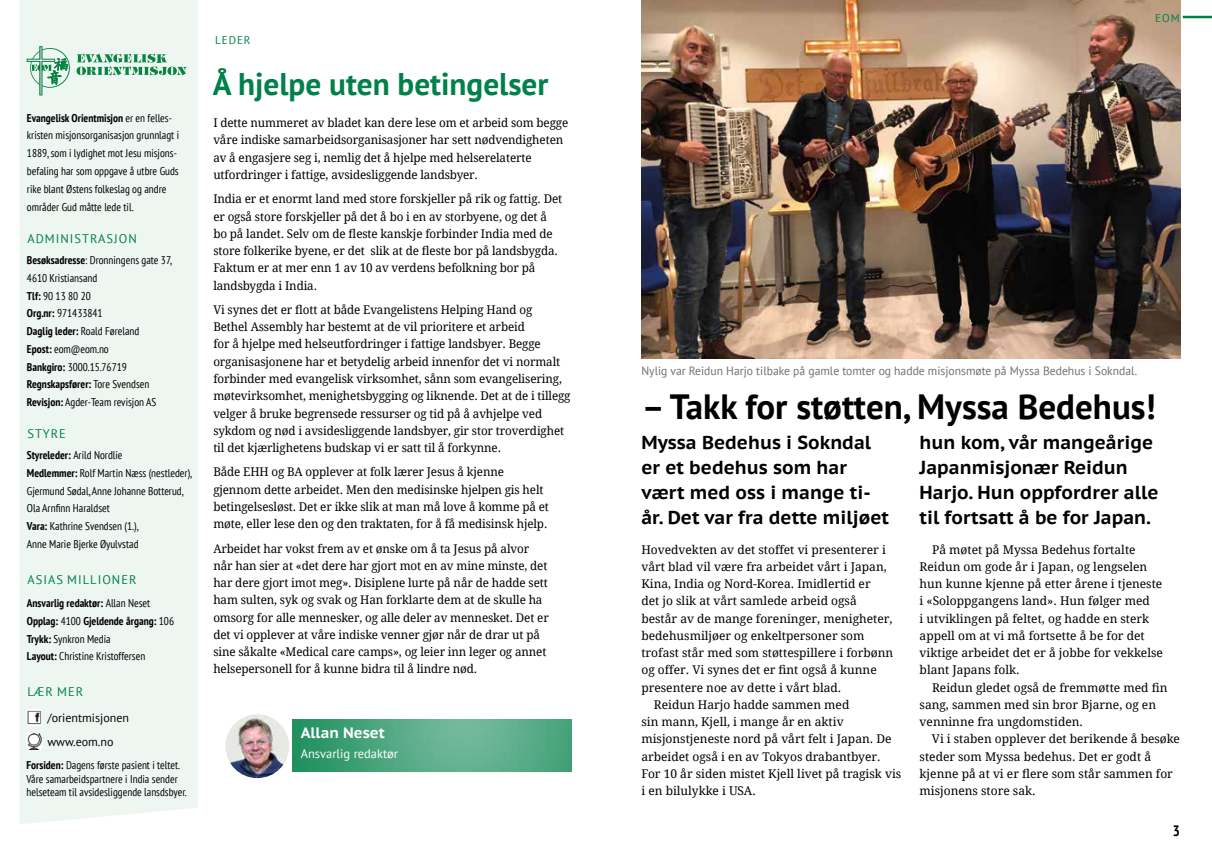
<style>
.page{position:relative;width:1212px;height:851px;background:#fff}
.page>*{position:absolute;margin:0;border:0;box-sizing:border-box;transform-origin:0 0}
.t1{font:700 35px "PT Sans";color:#000}
.t2{font:700 31.25px "PT Sans";color:#008149}
.t3{font:700 18.75px/25px "PT Sans Caption";color:#000}
.t4{font:15.38px "Adobe Kaiti Std";color:#098342}
.t5{font:700 15px "PT Sans Caption";color:#fff}
.t6{font:700 condensed 15px "PT Sans";color:#000}
.t7{font:12.5px "PT Sans";letter-spacing:.08em;color:#008149}
.t8{font:12.5px "PT Sans";color:#fff}
.t9{font:12px/17.2px "Droid Serif";letter-spacing:-.01em;color:#000}
.t10{font:12px "PT Sans";color:#706f6f}
.t11{font:12px/24.2px "PT Sans";color:#000}
.t12{font:condensed 11.25px/17.8px "PT Sans";color:#000}
.t13{font:700 condensed 11.25px/17.8px "PT Sans";color:#000}
.t14{font:11.25px "PT Sans";letter-spacing:.08em;color:#008149}
.s1{font-weight:700}
.s2{font-weight:400}
</style>
<div class="page">
<div style="left:20px;top:0;width:178px;height:824px;background:#eef6f2"></div>
<svg style="left:27px;top:46px;width:43px;height:49px;background:#b4d8c5"></svg>
<svg style="left:77px;top:53px;width:110px;height:23px;background:#9fceb5"></svg>
<img style="left:292px;top:719px;width:279px;height:52px">
<img style="left:225px;top:714px;width:64px;height:64px;border-radius:32px">
<img style="left:641px;top:0;width:539px;height:358px">
<img style="left:27px;top:709px;width:15px;height:16px">
<img style="left:27px;top:733px;width:15px;height:16px">
<hr style="left:1183px;top:16px;width:29px;height:2px;background:#008149">
<p class="t14" style="left:215px;top:33px;width:37px">LEDER</p>
<p class="t4" style="left:46px;top:68px;width:17px">音</p>
<h2 class="t2" style="left:213px;top:64px;width:337px">Å hjelpe uten betingelser</h2>
<p class="t12" style="left:27px;top:109px;width:154px"><span class="s1">Evangelisk Orientmisjon</span> er en felles&shy;kristen misjonsorganisasjon grunnlagt i 1889, som i lydighet mot Jesu misjons&shy;befaling har som oppgave å utbre Guds rike blant Østens folkeslag og andre områder Gud måtte lede til.</p>
<p class="t7" style="left:27px;top:230px;width:111px">ADMINISTRASJON</p>
<p class="t12" style="left:27px;top:251px;width:146px"><span class="s1">Besøksadresse</span>: Dronningens gate 37,<br>4610 Kristiansand<br><span class="s1">Tlf:</span> 90 13 80 20<br><span class="s1">Org.nr:</span> 971433841<br><span class="s1">Daglig leder:</span> Roald Føreland<br><span class="s1">Epost:</span> eom@eom.no<br><span class="s1">Bankgiro:</span> 3000.15.76719<br><span class="s1">Regnskapsfører:</span> Tore Svendsen<br><span class="s1">Revisjon:</span> Agder-Team revisjon AS</p>
<p class="t7" style="left:27px;top:425px;width:40px">STYRE</p>
<p class="t12" style="left:27px;top:446px;width:167px"><span class="s1">Styreleder:</span> Arild Nordlie<br><span class="s1">Medlemmer:</span> Rolf Martin Næss (nestleder),<br>Gjermund Sødal, Anne Johanne Botterud,<br>Ola Arnfinn Haraldset<br><span class="s1">Vara:</span> Kathrine Svendsen (1.),<br>Anne Marie Bjerke Øyulvstad</p>
<p class="t7" style="left:27px;top:572px;width:111px">ASIAS MILLIONER</p>
<p class="t13" style="left:27px;top:593px;width:149px">Ansvarlig redaktør: <span class="s2">Allan Neset<br></span>Opplag: <span class="s2">4100</span> Gjeldende årgang: <span class="s2">106<br></span>Trykk: <span class="s2">Synkron Media<br></span>Layout: <span class="s2">Christine Kristoffersen</span></p>
<p class="t7" style="left:27px;top:683px;width:57px">LÆR MER</p>
<p class="t11" style="left:48px;top:705px;width:83px">/orientmisjonen www.eom.no</p>
<p class="t12" style="left:26px;top:758px;width:162px;line-height:13.5px"><span class="s1">Forsiden:</span> Dagens første pasient i teltet.<br>Våre samarbeidspartnere i India sender helseteam til avsidesliggende lansdsbyer.</p>
<p class="t9" style="left:213px;top:114px;width:356px">I dette nummeret av bladet kan dere lese om et arbeid som begge våre indiske samarbeidsorganisasjoner har sett nødvendigheten av å engasjere seg i, nemlig det å hjelpe med helserelaterte utfordringer i fattige, avsidesliggende landsbyer.</p>
<p class="t9" style="left:213px;top:190px;width:350px">India er et enormt land med store forskjeller på rik og fattig. Det er også store forskjeller på det å bo i en av storbyene, og det å bo på landet. Selv om de fleste kanskje forbinder India med de store folkerike byene, er det slik at de fleste bor på landsbygda.<br>Faktum er at mer enn 1 av 10 av verdens befolkning bor på landsbygda i India.</p>
<p class="t9" style="left:213px;top:301px;width:359px">Vi synes det er flott at både Evangelistens Helping Hand og<br>Bethel Assembly har bestemt at de vil prioritere et arbeid<br>for å hjelpe med helseutfordringer i fattige landsbyer. Begge organisasjonene har et betydelig arbeid innenfor det vi normalt forbinder med evangelisk virksomhet, sånn som evangelisering, møtevirksomhet, menighetsbygging og liknende. Det at de i tillegg velger å bruke begrensede ressurser og tid på å avhjelpe ved sykdom og nød i avsidesliggende landsbyer, gir stor troverdighet til det kjærlighetens budskap vi er satt til å forkynne.</p>
<p class="t9" style="left:213px;top:463px;width:337px">Både EHH og BA opplever at folk lærer Jesus å kjenne gjennom dette arbeidet. Men den medisinske hjelpen gis helt betingelsesløst. Det er ikke slik at man må love å komme på et møte, eller lese den og den traktaten, for å få medisinsk hjelp.</p>
<p class="t9" style="left:213px;top:539px;width:337px">Arbeidet har vokst frem av et ønske om å ta Jesus på alvor når han sier at «det dere har gjort mot en av mine minste, det har dere gjort imot meg». Disiplene lurte på når de hadde sett ham sulten, syk og svak og Han forklarte dem at de skulle ha omsorg for alle mennesker, og alle deler av mennesket. Det er det vi opplever at våre indiske venner gjør når de drar ut på sine såkalte «Medical care camps», og leier inn leger og annet helsepersonell for å kunne bidra til å lindre nød.</p>
<p class="t5" style="left:301px;top:723px;width:86px">Allan Neset</p>
<p class="t8" style="left:301px;top:745px;width:99px">Ansvarlig redaktør</p>
<p class="t14" style="left:1155px;top:11px;width:26px">EOM</p>
<p class="t10" style="left:641px;top:363px;width:497px">Nylig var Reidun Harjo tilbake på gamle tomter og hadde misjonsmøte på Myssa Bedehus i Sokndal.</p>
<h1 class="t1" style="left:642px;top:383px;width:516px">– Takk for støtten, Myssa Bedehus!</h1>
<h3 class="t3" style="left:641px;top:429px;width:249px">Myssa Bedehus i Sokndal er et bedehus som har vært med oss i mange ti&shy;år. Det var fra dette miljøet</h3>
<h3 class="t3" style="left:919px;top:429px;width:240px">hun kom, vår mangeårige<br>Japanmisjonær Reidun<br>Harjo. Hun oppfordrer alle til fortsatt å be for Japan.</h3>
<p class="t9" style="left:641px;top:540px;width:246px">Hovedvekten av det stoffet vi presenterer i</p>
<p class="t9" style="left:641px;top:557px;width:247px">vårt blad vil være fra arbeidet vårt i Japan,</p>
<p class="t9" style="left:641px;top:574px;width:231px">Kina, India og Nord-Korea. Imidlertid er</p>
<p class="t9" style="left:641px;top:592px;width:217px">det jo slik at vårt samlede arbeid også</p>
<p class="t9" style="left:641px;top:609px;width:253px">består av de mange foreninger, menigheter,</p>
<p class="t9" style="left:641px;top:626px;width:225px">bedehusmiljøer og enkeltpersoner som</p>
<p class="t9" style="left:641px;top:643px;width:253px">trofast står med som støttespillere i forbønn</p>
<p class="t9" style="left:641px;top:661px;width:237px">og offer. Vi synes det er fint også å kunne</p>
<p class="t9" style="left:641px;top:678px;width:201px">presentere noe av dette i vårt blad.</p>
<p class="t9" style="left:654px;top:695px;width:197px">Reidun Harjo hadde sammen med</p>
<p class="t9" style="left:641px;top:712px;width:204px">sin mann, Kjell, i mange år en aktiv</p>
<p class="t9" style="left:641px;top:730px;width:252px">misjonstjeneste nord på vårt felt i Japan. De</p>
<p class="t9" style="left:641px;top:747px;width:241px">arbeidet også i en av Tokyos drabantbyer.</p>
<p class="t9" style="left:641px;top:764px;width:261px">For 10 år siden mistet Kjell livet på tragisk vis</p>
<p class="t9" style="left:641px;top:781px;width:116px">i en bilulykke i USA.</p>
<p class="t9" style="left:919px;top:540px;width:245px;text-indent:12px">På møtet på Myssa Bedehus fortalte Reidun om gode år i Japan, og lengselen hun kunne kjenne på etter årene i tjeneste i «Soloppgangens land». Hun følger med<br>i utviklingen på feltet, og hadde en sterk appell om at vi må fortsette å be for det viktige arbeidet det er å jobbe for vekkelse blant Japans folk.</p>
<p class="t9" style="left:919px;top:678px;width:249px;text-indent:12px">Reidun gledet også de fremmøtte med fin sang, sammen med sin bror Bjarne, og en venninne fra ungdomstiden.</p>
<p class="t9" style="left:919px;top:730px;width:262px;text-indent:12px">Vi i staben opplever det berikende å besøke steder som Myssa bedehus. Det er godt å kjenne på at vi er flere som står sammen for misjonens store sak.</p>
<p class="t6" style="left:1173px;top:820px;width:9px">3</p>
</div>
